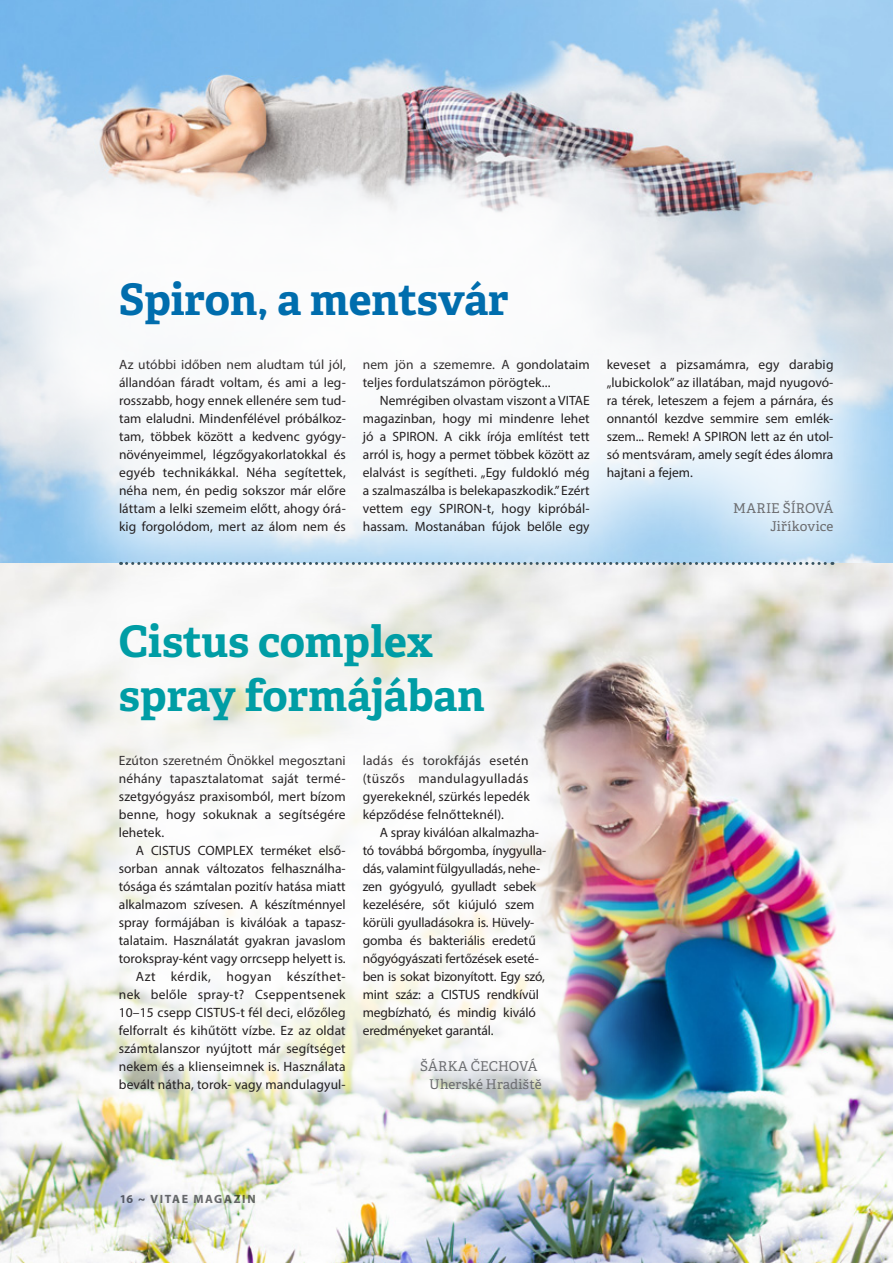
<style>
.page{position:relative;width:893px;height:1263px;background:#fff}
.page>*{position:absolute;margin:0;border:0;box-sizing:border-box;transform-origin:0 0}
.CÍM{font:700 43.5px/54px "Adelle Basic";color:#009da5}
.CÍM-2{font:700 43.5px "Adelle Basic";letter-spacing:-.005em;color:#006dad}
.Szövegtörzs{font:13.5px/18px "Myriad Pro";letter-spacing:-.005em;color:#231f20;text-align:justify}
.Szövegtörzs_nincs_be{font:13.5px/18px "Myriad Pro";letter-spacing:.005em;color:#231f20;text-align:justify}
.aláírás{font:13.5px "Adelle Basic";letter-spacing:.005em;color:#6c6d70}
.t1{font:700 12px "Myriad Pro";letter-spacing:.13em;color:#6c6d70}
</style>
<div class="page">
<img style="left:0;top:0;width:893px;height:1263px">
<div style="left:0;top:623px;width:673px;height:600px;background:#fff;opacity:.9"></div>
<div style="left:0;top:108px;width:893px;height:512px;background:#fff;opacity:.88"></div>
<div style="left:35px;top:195px;width:558px;height:215px;background:#fff"></div>
<div style="left:34px;top:537px;width:535px;height:269px;background:#fff;opacity:.55"></div>
<svg style="left:121px;top:562px;width:712px;height:3px"></svg>
<p class="CÍM-2" style="left:119px;top:271px;width:391px">Spiron, a mentsvár</p>
<p class="Szövegtörzs_nincs_be" style="left:119px;top:355px;width:228px">Az utóbbi időben nem aludtam túl jól, állandóan fáradt voltam, és ami a leg&shy;rosszabb, hogy ennek ellenére sem tud&shy;tam elaludni. Mindenfélével próbálkoz&shy;tam, többek között a kedvenc gyógy&shy;növényeimmel, légzőgyakorlatokkal és egyéb technikákkal. Néha segítettek, néha nem, én pedig sokszor már előre láttam a lelki szemeim előtt, ahogy órá&shy;kig forgolódom, mert az álom nem és</p>
<p class="Szövegtörzs_nincs_be" style="left:363px;top:355px;width:228px">nem jön a szememre. A gondolataim teljes fordulatszámon pörögtek...</p>
<p class="Szövegtörzs" style="left:363px;top:391px;width:228px;text-indent:17px">Nemrégiben olvastam viszont a VITAE magazinban, hogy mi mindenre lehet jó a SPIRON. A cikk írója említést tett arról is, hogy a permet többek között az elalvást is segítheti. „Egy fuldokló még a szalmaszálba is belekapaszkodik.” Ezért vettem egy SPIRON-t, hogy kipróbál&shy;hassam. Mostanában fújok belőle egy</p>
<p class="Szövegtörzs" style="left:607px;top:355px;width:228px">keveset a pizsamámra, egy darabig „lubickolok” az illatában, majd nyugovó&shy;ra térek, leteszem a fejem a párnára, és onnantól kezdve semmire sem emlék&shy;szem... Remek! A SPIRON lett az én utol&shy;só mentsváram, amely segít édes álomra hajtani a fejem.</p>
<p class="aláírás" style="left:733px;top:499px;width:102px">MARIE ŠÍROVÁ</p>
<p class="aláírás" style="left:770px;top:517px;width:65px">Jiříkovice</p>
<p class="CÍM" style="left:119px;top:614px;width:367px">Cistus complex spray formájában</p>
<p class="Szövegtörzs_nincs_be" style="left:119px;top:751px;width:228px">Ezúton szeretném Önökkel megosztani néhány tapasztalatomat saját termé&shy;szetgyógyász praxisomból, mert bízom benne, hogy sokuknak a segítségére lehetek.</p>
<p class="Szövegtörzs" style="left:119px;top:841px;width:228px;text-indent:17px">A CISTUS COMPLEX terméket első&shy;sorban annak változatos felhasználha&shy;tósága és számtalan pozitív hatása miatt alkalmazom szívesen. A készítménnyel spray formájában is kiválóak a tapasz&shy;talataim. Használatát gyakran javaslom torokspray-ként vagy orrcsepp helyett is.</p>
<p class="Szövegtörzs" style="left:119px;top:967px;width:228px;text-indent:17px">Azt kérdik, hogyan készíthet&shy;nek belőle spray-t? Cseppentsenek 10–15 csepp CISTUS-t fél deci, előzőleg felforralt és kihűtött vízbe. Ez az oldat számtalanszor nyújtott már segítséget nekem és a klienseimnek is. Használata bevált nátha, torok- vagy mandulagyul-</p>
<p class="Szövegtörzs" style="left:363px;top:751px;width:169px">ladás és torokfájás esetén (tüszős mandulagyulladás gyerekeknél, szürkés lepedék képződése felnőtteknél).</p>
<p class="Szövegtörzs" style="left:363px;top:823px;width:185px;text-align:left;text-indent:17px">A spray kiválóan alkalmazha&shy;tó továbbá bőrgomba, ínygyulla&shy;dás, valamint fülgyulladás, nehe&shy;zen gyógyuló, gyulladt sebek kezelésére, sőt kiújuló szem körüli gyulladásokra is. Hüvely&shy;gomba és bakteriális eredetű nőgyógyászati fertőzések eseté&shy;ben is sokat bizonyított. Egy szó, mint száz: a CISTUS rendkívül megbízható, és mindig kiváló eredményeket garantál.</p>
<p class="aláírás" style="left:420px;top:1057px;width:119px">ŠÁRKA ČECHOVÁ</p>
<p class="aláírás" style="left:429px;top:1075px;width:114px">Uherské Hradiště</p>
<p class="t1" style="left:119px;top:1191px;width:138px">16 ~ VITAE MAGAZIN</p>
</div>
